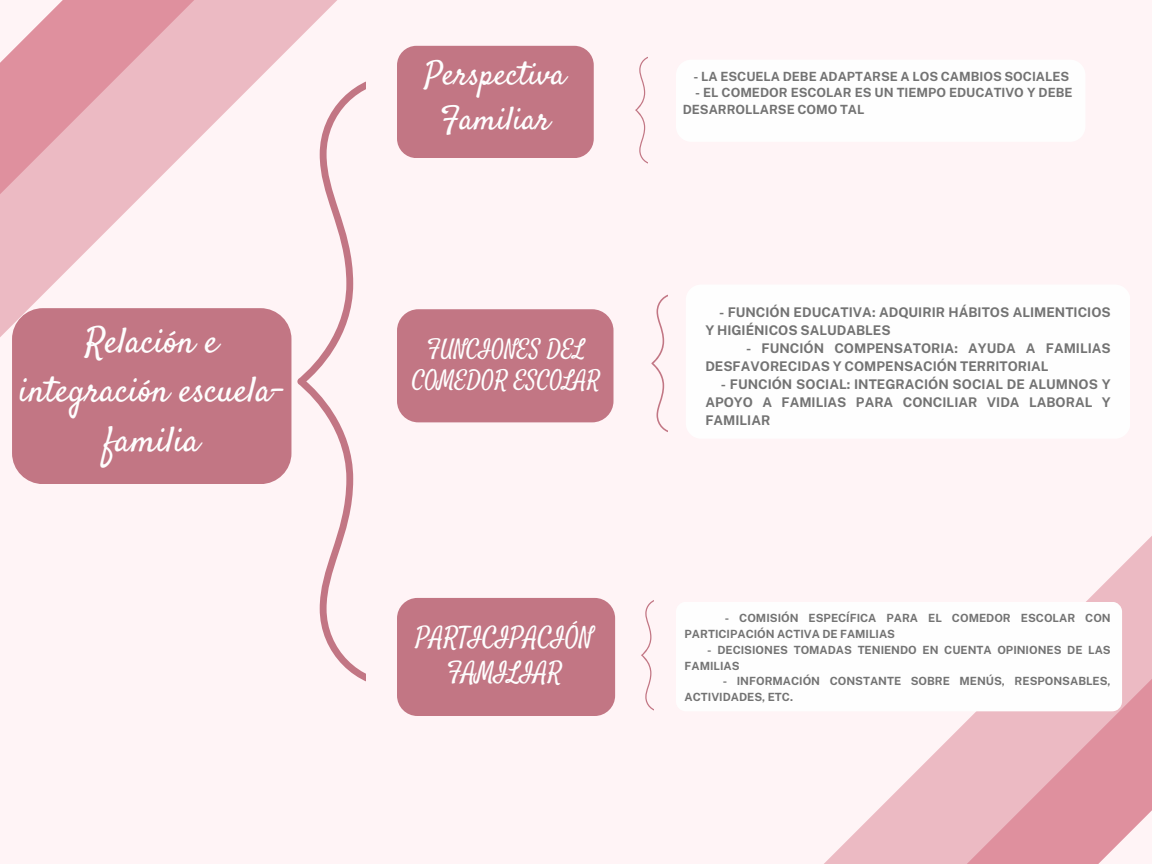
<style>
.page{position:relative;width:1152px;height:864px;background:#fff4f6}
.page>*{position:absolute;margin:0;border:0;box-sizing:border-box;transform-origin:0 0}
.t1{font:35.7px/49.5px "Satisfy";color:#fefefe;text-align:center}
.t2{font:32.7px/45px "Satisfy";color:#fefefe;text-align:center}
.t3{font:25.35px/34.8px "Satisfy";color:#fefefe;text-align:center}
.t4{font:23.1px/31.7px "Satisfy";color:#fefefe;text-align:center}
.t5{font:700 13.35px/18px "Public Sans";color:#737373}
.t6{font:700 12.75px/16.8px "Public Sans";color:#737373}
.t7{font:700 11.25px/15.8px "Public Sans";color:#737373}
</style>
<div class="page">
<svg style="left:297px;top:81px;width:69px;height:601px"></svg>
<div style="left:12px;top:308px;width:279px;height:176px;background:#c27684;border-radius:31px"></div>
<svg style="left:635px;top:56px;width:13px;height:108px"></svg>
<svg style="left:824px;top:536px;width:328px;height:328px"></svg>
<svg style="left:961px;top:666px;width:191px;height:198px;background:#e6a7b2"></svg>
<div style="left:397px;top:309px;width:217px;height:113px;background:#c27684;border-radius:21px"></div>
<div style="left:397px;top:46px;width:197px;height:112px;background:#c27684;border-radius:19px"></div>
<div style="left:676px;top:60px;width:409px;height:82px;background:#fefefe;border-radius:15px"></div>
<svg style="left:0;top:0;width:337px;height:337px"></svg>
<svg style="left:0;top:0;width:194px;height:203px;background:#e8adb7"></svg>
<div style="left:397px;top:598px;width:218px;height:118px;background:#c27684;border-radius:20px"></div>
<svg style="left:651px;top:295px;width:16px;height:137px"></svg>
<svg style="left:641px;top:600px;width:13px;height:111px"></svg>
<div style="left:686px;top:285px;width:444px;height:154px;background:#fefefe;border-radius:15px"></div>
<div style="left:676px;top:602px;width:446px;height:109px;background:#fefefe;border-radius:10px"></div>
<p class="t1" style="left:19px;top:319px;width:264px">Relación e integración escuela&shy;familia</p>
<p class="t2" style="left:425px;top:55px;width:143px">Perspectiva<br>Familiar</p>
<p class="t4" style="left:412px;top:334px;width:189px">FUNCIONES DEL<br>COMEDOR ESCOLAR</p>
<p class="t3" style="left:416px;top:621px;width:179px">PARTICIPACIÓN<br>FAMILIAR</p>
<p class="t6" style="left:694px;top:68px;width:377px">- LA ESCUELA DEBE ADAPTARSE A LOS CAMBIOS SOCIALES</p>
<p class="t6" style="left:683px;top:84px;width:391px;text-indent:12px">- EL COMEDOR ESCOLAR ES UN TIEMPO EDUCATIVO Y DEBE<br>DESARROLLARSE COMO TAL</p>
<h1 class="t5" style="left:705px;top:303px;width:407px;text-indent:14px">- FUNCIÓN EDUCATIVA: ADQUIRIR HÁBITOS ALIMENTICIOS<br>Y HIGIÉNICOS SALUDABLES</h1>
<h1 class="t5" style="left:705px;top:339px;width:407px;text-indent:41px">- FUNCIÓN COMPENSATORIA: AYUDA A FAMILIAS<br>DESFAVORECIDAS Y COMPENSACIÓN TERRITORIAL</h1>
<h1 class="t5" style="left:705px;top:375px;width:407px;text-align:justify;text-indent:15px">- FUNCIÓN SOCIAL: INTEGRACIÓN SOCIAL DE ALUMNOS Y APOYO A FAMILIAS PARA CONCILIAR VIDA LABORAL Y FAMILIAR</h1>
<h1 class="t7" style="left:685px;top:610px;width:428px;text-indent:40px">- COMISIÓN ESPECÍFICA PARA EL COMEDOR ESCOLAR CON<br>PARTICIPACIÓN ACTIVA DE FAMILIAS</h1>
<h2 class="t7" style="left:685px;top:642px;width:428px;text-indent:23px">- DECISIONES TOMADAS TENIENDO EN CUENTA OPINIONES DE LAS<br>FAMILIAS</h2>
<h2 class="t7" style="left:685px;top:673px;width:428px;text-indent:38px">- INFORMACIÓN CONSTANTE SOBRE MENÚS, RESPONSABLES,<br>ACTIVIDADES, ETC.</h2>
</div>
